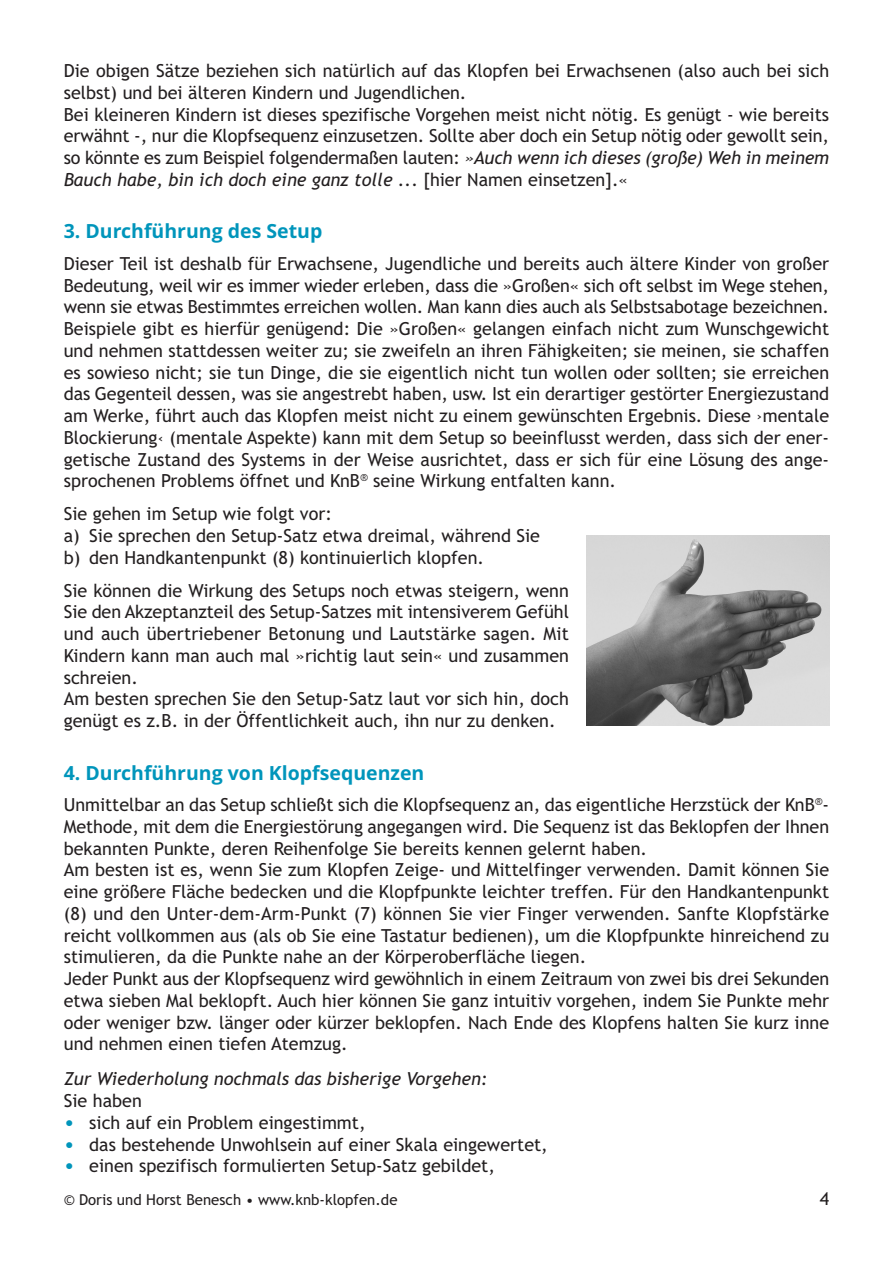
<style>
.page{position:relative;width:893px;height:1263px;background:#fff}
.page>*{position:absolute;margin:0;border:0;box-sizing:border-box;transform-origin:0 0}
.t1{font:700 19.5px "Open Sans";color:#0095bb}
.t2{font:18px/21.8px "Trebuchet MS";color:#231f20}
.t3{font:italic 18px "Trebuchet MS";color:#231f20}
.t4{font:15px "Trebuchet MS";color:#231f20}
.s1{font-style:italic}
.s2{font-size:21px;color:#0095bb}
</style>
<div class="page">
<img style="left:586px;top:535px;width:243px;height:190px">
<p class="t2" style="left:64px;top:60px;width:767px">Die obigen Sätze beziehen sich natürlich auf das Klopfen bei Erwachsenen (also auch bei sich selbst) und bei älteren Kindern und Jugendlichen.<br>Bei kleineren Kindern ist dieses spezifische Vorgehen meist nicht nötig. Es genügt - wie bereits erwähnt -, nur die Klopfsequenz einzusetzen. Sollte aber doch ein Setup nötig oder gewollt sein, so könnte es zum Beispiel folgendermaßen lauten: <span class="s1">»Auch wenn ich dieses (große) Weh in meinem Bauch habe, bin ich doch eine ganz tolle ..</span>. [hier Namen einsetzen].«</p>
<p class="t1" style="left:64px;top:220px;width:260px">3. Durchführung des Setup</p>
<p class="t2" style="left:64px;top:253px;width:767px;text-align:justify">Dieser Teil ist deshalb für Erwachsene, Jugendliche und bereits auch ältere Kinder von großer Bedeutung, weil wir es immer wieder erleben, dass die »Großen« sich oft selbst im Wege stehen, wenn sie etwas Bestimmtes erreichen wollen. Man kann dies auch als Selbstsabotage bezeichnen.<br>Beispiele gibt es hierfür genügend: Die »Großen« gelangen einfach nicht zum Wunschgewicht und nehmen stattdessen weiter zu; sie zweifeln an ihren Fähigkeiten; sie meinen, sie schaffen es sowieso nicht; sie tun Dinge, die sie eigentlich nicht tun wollen oder sollten; sie erreichen das Gegenteil dessen, was sie angestrebt haben, usw. Ist ein derartiger gestörter Energiezustand am Werke, führt auch das Klopfen meist nicht zu einem gewünschten Ergebnis. Diese ›mentale Blockierung‹ (mentale Aspekte) kann mit dem Setup so beeinflusst werden, dass sich der ener&shy;getische Zustand des Systems in der Weise ausrichtet, dass er sich für eine Lösung des ange&shy;sprochenen Problems öffnet und KnB<sup>®</sup> seine Wirkung entfalten kann.</p>
<p class="t2" style="left:64px;top:503px;width:478px">Sie gehen im Setup wie folgt vor:<br>a) Sie sprechen den Setup-Satz etwa dreimal, während Sie b) den Handkantenpunkt (8) kontinuierlich klopfen.</p>
<p class="t2" style="left:64px;top:579px;width:507px">Sie können die Wirkung des Setups noch etwas steigern, wenn Sie den Akzeptanzteil des Setup-Satzes mit intensiverem Gefühl und auch übertriebener Betonung und Lautstärke sagen. Mit Kindern kann man auch mal »richtig laut sein« und zusammen schreien.<br>Am besten sprechen Sie den Setup-Satz laut vor sich hin, doch genügt es z.B. in der Öffentlichkeit auch, ihn nur zu denken.</p>
<p class="t1" style="left:64px;top:761px;width:362px">4. Durchführung von Klopfsequenzen</p>
<p class="t2" style="left:64px;top:794px;width:767px">Unmittelbar an das Setup schließt sich die Klopfsequenz an, das eigentliche Herzstück der KnB<sup>®</sup>- Methode, mit dem die Energiestörung angegangen wird. Die Sequenz ist das Beklopfen der Ihnen bekannten Punkte, deren Reihenfolge Sie bereits kennen gelernt haben.<br>Am besten ist es, wenn Sie zum Klopfen Zeige- und Mittelfinger verwenden. Damit können Sie eine größere Fläche bedecken und die Klopfpunkte leichter treffen. Für den Handkantenpunkt (8) und den Unter-dem-Arm-Punkt (7) können Sie vier Finger verwenden. Sanfte Klopfstärke reicht vollkommen aus (als ob Sie eine Tastatur bedienen), um die Klopfpunkte hinreichend zu stimulieren, da die Punkte nahe an der Körperoberfläche liegen.<br>Jeder Punkt aus der Klopfsequenz wird gewöhnlich in einem Zeitraum von zwei bis drei Sekunden etwa sieben Mal beklopft. Auch hier können Sie ganz intuitiv vorgehen, indem Sie Punkte mehr oder weniger bzw. länger oder kürzer beklopfen. Nach Ende des Klopfens halten Sie kurz inne und nehmen einen tiefen Atemzug.</p>
<p class="t3" style="left:64px;top:1069px;width:425px">Zur Wiederholung nochmals das bisherige Vorgehen:</p>
<p class="t2" style="left:64px;top:1090px;width:79px">Sie haben</p>
<p class="t2" style="left:64px;top:1112px;width:303px"><span class="s2">•</span> sich auf ein Problem eingestimmt,</p>
<p class="t2" style="left:64px;top:1133px;width:486px"><span class="s2">•</span> das bestehende Unwohlsein auf einer Skala eingewertet,</p>
<p class="t2" style="left:64px;top:1155px;width:433px"><span class="s2">•</span> einen spezifisch formulierten Setup-Satz gebildet,</p>
<p class="t4" style="left:64px;top:1191px;width:335px">© Doris und Horst Benesch • www.knb-klopfen.de</p>
<p class="t2" style="left:820px;top:1188px;width:11px">4</p>
</div>
